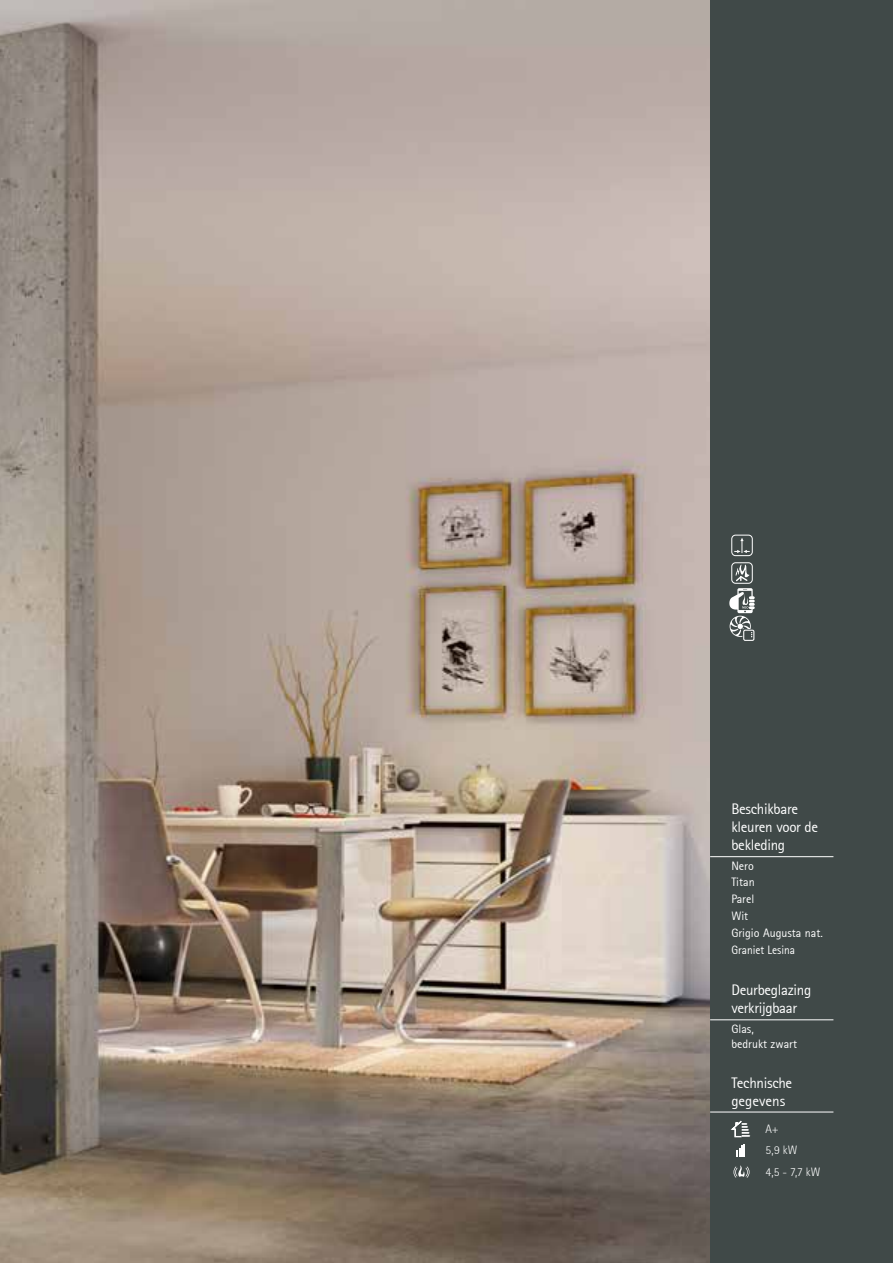
<style>
.page{position:relative;width:893px;height:1263px;background:#fff}
.page>*{position:absolute;margin:0;border:0;box-sizing:border-box;transform-origin:0 0}
.t1{font:15px/18px "Rotis Sans Serif";letter-spacing:-.02em;color:#fff}
.t2{font:12px/16.8px "Rotis Sans Serif";color:#fff}
.t3{font:300 12px/21.3px "Rotis Sans Serif";color:#fff}
</style>
<div class="page">
<img style="left:0;top:0;width:710px;height:1263px">
<div style="left:710px;top:0;width:183px;height:1263px;background:#404948"></div>
<div style="left:731px;top:535px;width:22px;height:21px;border:1px solid #fff;border-radius:4px"></div>
<svg style="left:734px;top:538px;width:16px;height:15px"></svg>
<div style="left:731px;top:562px;width:22px;height:22px;border:1px solid #fff;border-radius:4px"></div>
<svg style="left:735px;top:564px;width:15px;height:17px"></svg>
<div style="left:743px;top:630px;width:11px;height:11px;border:1px solid #fff"></div>
<svg style="left:729px;top:588px;width:26px;height:49px"></svg>
<hr style="left:710px;top:856px;width:123px;height:1px;background:#fff">
<hr style="left:710px;top:1019px;width:123px;height:1px;background:#fff">
<hr style="left:710px;top:1112px;width:123px;height:1px;background:#fff">
<svg style="left:731px;top:1121px;width:19px;height:16px"></svg>
<svg style="left:736px;top:1144px;width:9px;height:13px"></svg>
<svg style="left:733px;top:1165px;width:16px;height:13px"></svg>
<p class="t1" style="left:731px;top:800px;width:88px">Beschikbare kleuren voor de bekleding</p>
<p class="t2" style="left:731px;top:857px;width:93px">Nero<br>Titan<br>Parel<br>Wit<br>Grigio Augusta nat.<br>Graniet Lesina</p>
<p class="t1" style="left:731px;top:981px;width:81px">Deurbeglazing verkrijgbaar</p>
<p class="t2" style="left:731px;top:1021px;width:67px;line-height:15px">Glas,<br>bedrukt zwart</p>
<p class="t1" style="left:731px;top:1073px;width:62px">Technische gegevens</p>
<p class="t3" style="left:765px;top:1118px;width:57px">A+<br>5,9 kW<br>4,5 - 7,7 kW</p>
</div>
